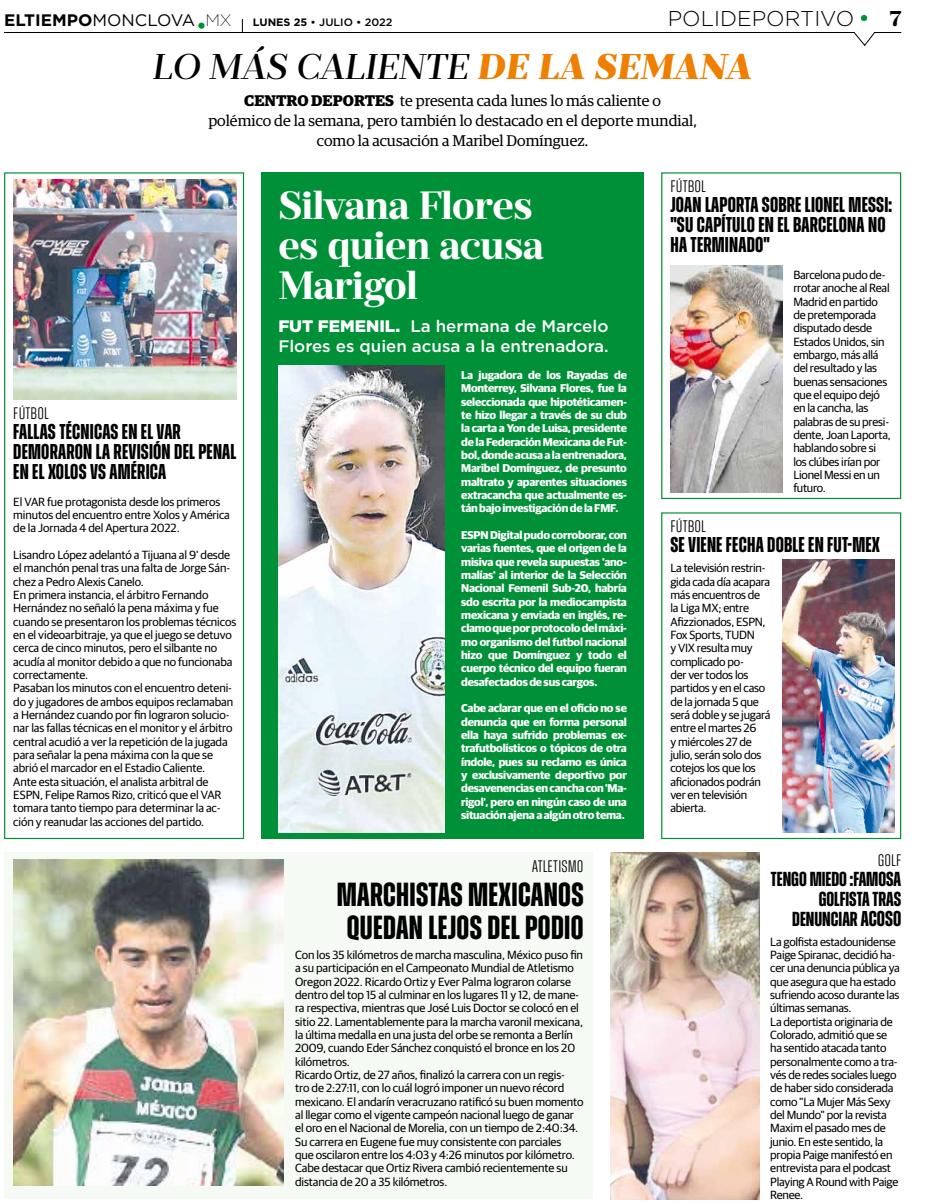
<style>
.page{position:relative;width:931px;height:1204px;background:#fff}
.page>*{position:absolute;margin:0;border:0;box-sizing:border-box;transform-origin:0 0}
.t1{font:700 39.25px/40px "Prumo Deck";letter-spacing:-.01em;color:#fff}
.t2{font:italic 500 35.75px "Prumo Deck";color:#000}
.t3{font:700 33.38px/33.4px "Zuume";letter-spacing:.01em;color:#000}
.t4{font:700 21.38px/20px "Zuume";letter-spacing:.01em;color:#000}
.t5{font:300 21.38px "Gotham";color:#000}
.t6{font:700 21.38px "Prumo Deck";color:#000}
.t7{font:700 20.25px/20px "Zuume";color:#000;text-align:right}
.t8{font:500 16.62px/20px "Gotham";color:#fff}
.t9{font:300 16.62px "Zuume";letter-spacing:.01em;color:#000}
.t10{font:700 16.62px "Gotham";color:#000}
.t11{font:15.5px/20px "Guardian Egyp";color:#000;text-align:center}
.t12{font:11.88px/13.4px "Guardian Sans";letter-spacing:-.01em;color:#000}
.t13{font:700 11.25px/13.4px "Guardian Sans";letter-spacing:-.02em;color:#fff;text-align:justify}
.t14{font:500 10.75px "Gotham";color:#000}
.s1{font-weight:400}
.s2{font-weight:200}
.s3{font-weight:700}
.s4{font-weight:900;color:#ee7f00}
.s5{font-weight:900}
.s6{font-size:21.38px}
</style>
<div class="page">
<svg style="left:4px;top:19px;width:897px;height:27px"></svg>
<div style="left:261px;top:172px;width:383px;height:667px;background:#009037"></div>
<div style="left:4px;top:852px;width:589px;height:347px;background:#f6faf5"></div>
<div style="left:661px;top:512px;width:240px;height:327px;border:1px solid #009037"></div>
<div style="left:661px;top:172px;width:240px;height:327px;border:1px solid #009037"></div>
<div style="left:4px;top:172px;width:240px;height:667px;border:1px solid #009037"></div>
<img style="left:278px;top:366px;width:166px;height:466px">
<img style="left:670px;top:266px;width:112px;height:226px">
<img style="left:610px;top:852px;width:149px;height:347px">
<img style="left:782px;top:559px;width:112px;height:273px">
<img style="left:13px;top:859px;width:270px;height:326px">
<img style="left:13px;top:179px;width:224px;height:220px">
<div style="left:860px;top:15px;width:7px;height:6px;background:#009037;border-radius:50%"></div>
<h3 class="t10" style="left:4px;top:9px;width:229px">ELTIEMPO<span class="s1">MONCLOVA</span> <span class="s2">MX</span></h3>
<p class="t14" style="left:253px;top:15px;width:141px"><span class="s3">LUNES 25</span> • JULIO • 2022</p>
<h3 class="t5" style="left:667px;top:5px;width:188px">POLIDEPORTIVO</h3>
<h3 class="t6" style="left:889px;top:4px;width:13px">7</h3>
<h2 class="t2" style="left:153px;top:46px;width:600px">LO MÁS CALIENTE <span class="s4">DE LA SEMANA</span></h2>
<h3 class="t11" style="left:208px;top:89px;width:490px"><span class="s3">CENTRO DEPORTES</span> te presenta cada lunes lo más caliente o<br>polémico de la semana, pero también lo destacado en el deporte mundial, como la acusación a Maribel Domínguez.</h3>
<h3 class="t9" style="left:13px;top:405px;width:37px">FÚTBOL</h3>
<h3 class="t4" style="left:13px;top:422px;width:224px">FALLAS TÉCNICAS EN EL VAR<br>DEMORARON LA REVISIÓN DEL PENAL<br>EN EL XOLOS VS AMÉRICA</h3>
<p class="t12" style="left:13px;top:494px;width:218px">El VAR fue protagonista desde los primeros minutos del encuentro entre Xolos y América de la Jornada 4 del Apertura 2022.</p>
<p class="t12" style="left:13px;top:547px;width:224px">Lisandro López adelantó a Tijuana al 9' desde el manchón penal tras una falta de Jorge Sán&shy;chez a Pedro Alexis Canelo.<br>En primera instancia, el árbitro Fernando Hernández no señaló la pena máxima y fue cuando se presentaron los problemas técnicos en el videoarbitraje, ya que el juego se detuvo cerca de cinco minutos, pero el silbante no acudía al monitor debido a que no funcionaba correctamente.<br>Pasaban los minutos con el encuentro deteni&shy;do y jugadores de ambos equipos reclamaban a Hernández cuando por fin lograron solucio&shy;nar las fallas técnicas en el monitor y el árbitro central acudió a ver la repetición de la jugada para señalar la pena máxima con la que se abrió el marcador en el Estadio Caliente.<br>Ante esta situación, el analista arbitral de ESPN, Felipe Ramos Rizo, criticó que el VAR tomara tanto tiempo para determinar la ac&shy;ción y reanudar las acciones del partido.</p>
<h1 class="t1" style="left:278px;top:186px;width:267px">Silvana Flores es quien acusa<br>Marigol</h1>
<h3 class="t8" style="left:278px;top:316px;width:332px"><span class="s5">FUT FEMENIL.</span> La hermana de Marcelo<br>Flores es quien acusa a la entrenadora.</h3>
<p class="t13" style="left:461px;top:367px;width:167px">La jugadora de los Rayadas de Monterrey, Silvana Flores, fue la seleccionada que hipotéticamen&shy;te hizo llegar a través de su club la carta a Yon de Luisa, presidente de la Federación Mexicana de Fut&shy;bol, donde acusa a la entrenadora, Maribel Domínguez, de presunto maltrato y aparentes situaciones extracancha que actualmente es&shy;tán bajo investigación de la FMF.</p>
<p class="t13" style="left:461px;top:527px;width:167px">ESPN Digital pudo corroborar, con varias fuentes, que el origen de la misiva que revela supuestas 'ano&shy;malías' al interior de la Selección Nacional Femenil Sub-20, habría sdo escrita por la mediocampista mexicana y enviada en inglés, re&shy;clamo que por protocolo del máxi&shy;mo organismo del futbol nacional hizo que Domínguez y todo el cuerpo técnico del equipo fueran desafectados de sus cargos.</p>
<p class="t13" style="left:461px;top:701px;width:167px">Cabe aclarar que en el oficio no se denuncia que en forma personal ella haya sufrido problemas ex&shy;trafutbolísticos o tópicos de otra índole, pues su reclamo es única y exclusivamente deportivo por desavenencias en cancha con 'Ma&shy;rigol', pero en ningún caso de una situación ajena a algún otro tema.</p>
<h3 class="t9" style="left:532px;top:858px;width:53px">ATLETISMO</h3>
<h3 class="t3" style="left:337px;top:878px;width:248px">MARCHISTAS MEXICANOS<br>QUEDAN LEJOS DEL PODIO</h3>
<p class="t12" style="left:295px;top:947px;width:290px">Con los 35 kilómetros de marcha masculina, México puso fin a su participación en el Campeonato Mundial de Atletismo Oregon 2022. Ricardo Ortiz y Ever Palma lograron colarse dentro del top 15 al culminar en los lugares 11 y 12, de mane&shy;ra respectiva, mientras que José Luis Doctor se colocó en el sitio 22. Lamentablemente para la marcha varonil mexicana, la última medalla en una justa del orbe se remonta a Berlín 2009, cuando Eder Sánchez conquistó el bronce en los 20 kilómetros.<br>Ricardo Ortiz, de 27 años, finalizó la carrera con un regis-<br>tro de 2:27:11, con lo cuál logró imponer un nuevo récord mexicano. El andarín veracruzano ratificó su buen momento al llegar como el vigente campeón nacional luego de ganar el oro en el Nacional de Morelia, con un tiempo de 2:40:34.<br>Su carrera en Eugene fue muy consistente con parciales<br>que oscilaron entre los 4:03 y 4:26 minutos por kilómetro.<br>Cabe destacar que Ortiz Rivera cambió recientemente su distancia de 20 a 35 kilómetros.</p>
<h3 class="t9" style="left:670px;top:178px;width:37px">FÚTBOL</h3>
<h3 class="t4" style="left:670px;top:195px;width:223px">JOAN LAPORTA SOBRE LIONEL MESSI: "SU CAPÍTULO EN EL BARCELONA NO<br>HA TERMINADO"</h3>
<p class="t12" style="left:793px;top:267px;width:99px">Barcelona pudo de&shy;rrotar anoche al Real<br>Madrid en partido de pretemporada disputado desde<br>Estados Unidos, sin embargo, más allá del resultado y las buenas sensaciones que el equipo dejó en la cancha, las palabras de su presi&shy;dente, Joan Laporta, hablando sobre si los clúbes irían por<br>Lionel Messi en un futuro.</p>
<h3 class="t9" style="left:670px;top:518px;width:37px">FÚTBOL</h3>
<h3 class="t4" style="left:670px;top:535px;width:211px">SE VIENE FECHA DOBLE EN FUT-MEX</h3>
<p class="t12" style="left:670px;top:561px;width:102px">La televisión restrin&shy;gida cada día acapara más encuentros de la Liga MX; entre<br>Afizzionados, ESPN,<br>Fox Sports, TUDN<br>y VIX resulta muy complicado po-<br>der ver todos los partidos y en el caso de la jornada 5 que será doble y se jugará entre el martes 26<br>y miércoles 27 de julio, serán solo dos cotejos los que los aficionados podrán ver en televisión abierta.</p>
<h3 class="t9" style="left:877px;top:851px;width:25px">GOLF</h3>
<h3 class="t7" style="left:770px;top:869px;width:132px">TENGO MIEDO :FAMOSA<br>GOLFISTA TRAS<br>DENUNCIAR <span class="s6">ACOSO</span></h3>
<p class="t12" style="left:770px;top:934px;width:131px">La golfista estadounidense<br>Paige Spiranac, decidió ha&shy;cer una denuncia pública ya que asegura que ha estado sufriendo acoso durante las últimas semanas.<br>La deportista originaria de<br>Colorado, admitió que se ha sentido atacada tanto personalmente como a tra&shy;vés de redes sociales luego de haber sido considerada como "La Mujer Más Sexy del Mundo" por la revista<br>Maxim el pasado mes de junio. En este sentido, la propia Paige manifestó en entrevista para el podcast<br>Playing A Round with Paige<br>Renee.</p>
</div>
